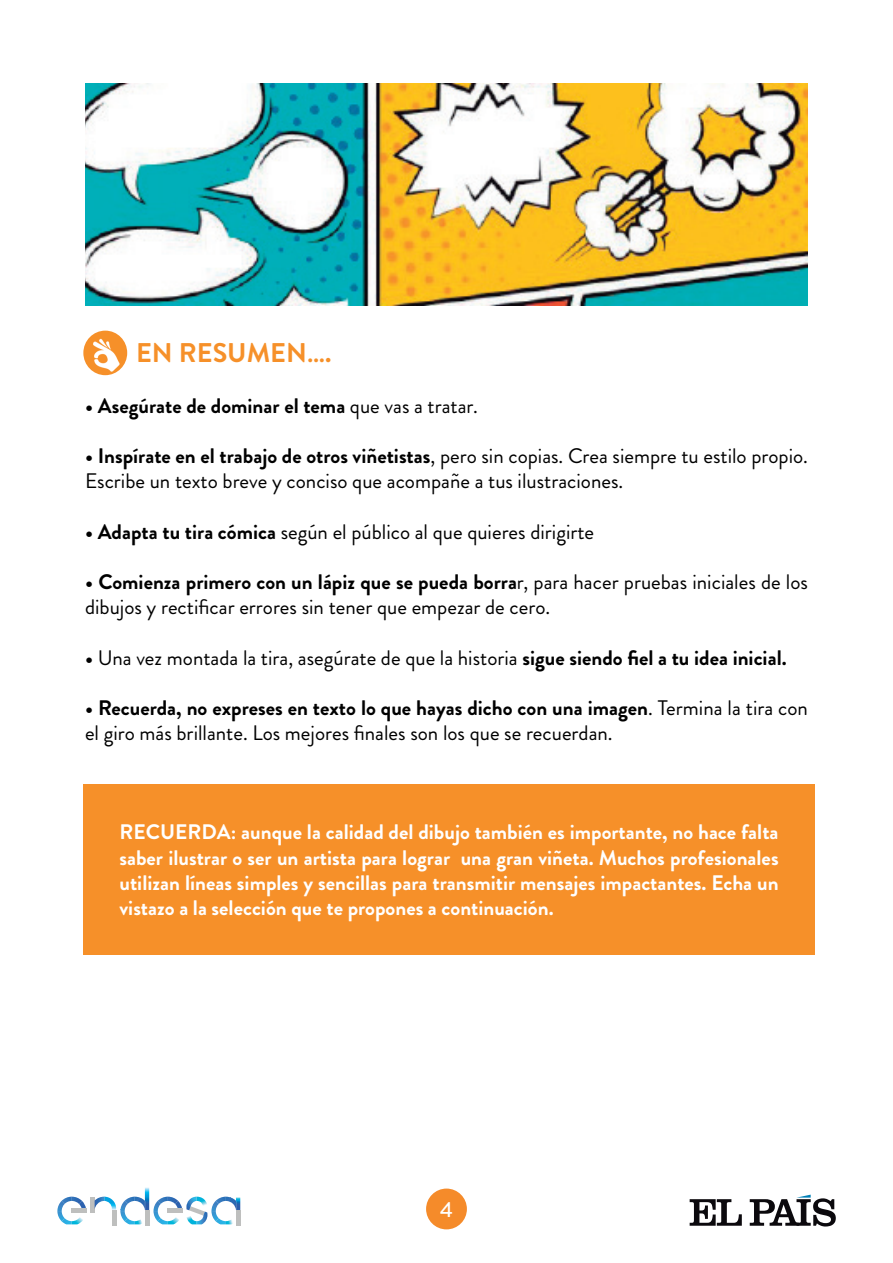
<style>
.page{position:relative;width:893px;height:1263px;background:#fff}
.page>*{position:absolute;margin:0;border:0;box-sizing:border-box;transform-origin:0 0}
.t1{font:700 27px "Brandon Grotesque";color:#f69029}
.t2{font:500 21.6px "Brandon Grotesque";color:#fff}
.t3{font:21px/25.2px "Brandon Grotesque";color:#000}
.t4{font:700 21px/25.2px "Brandon Grotesque";color:#fff;text-align:justify}
.t5{font:700 21px "Brandon Grotesque";color:#000}
.s1{font-weight:400}
.s2{font-weight:700}
</style>
<div class="page">
<svg style="left:690px;top:1199px;width:52px;height:27px"></svg>
<svg style="left:750px;top:1194px;width:86px;height:32px"></svg>
<div style="left:90px;top:1198px;width:5px;height:15px;background:#bebfbe"></div>
<hr style="left:112px;top:1210px;width:4px;height:15px;background:#bebfbe">
<hr style="left:236px;top:1210px;width:4px;height:15px;background:#bebfbe">
<svg style="left:57px;top:1197px;width:29px;height:27px"></svg>
<div style="left:71px;top:1208px;width:15px;height:5px;background:#bebfbe"></div>
<svg style="left:153px;top:1197px;width:87px;height:27px"></svg>
<div style="left:167px;top:1208px;width:15px;height:5px;background:#bebfbe"></div>
<hr style="left:145px;top:1210px;width:4px;height:15px;background:#bebfbe">
<img style="left:145px;top:1187px;width:4px;height:23px">
<svg style="left:95px;top:1197px;width:51px;height:27px"></svg>
<div style="left:426px;top:1188px;width:41px;height:41px;background:#f58b2a;border-radius:50%"></div>
<img style="left:85px;top:84px;width:723px;height:221px">
<div style="left:83px;top:331px;width:44px;height:44px;background:#f69029;border-radius:50%"></div>
<img style="left:86px;top:337px;width:38px;height:36px">
<div style="left:83px;top:784px;width:732px;height:171px;background:#f69029"></div>
<p class="t1" style="left:136px;top:334px;width:197px">EN RESUMEN….</p>
<p class="t5" style="left:85px;top:391px;width:394px">• Asegúrate de dominar el tema <span class="s1">que vas a tratar.</span></p>
<p class="t3" style="left:85px;top:444px;width:724px"><span class="s2">• Inspírate en el trabajo de otros viñetistas</span>, pero sin copias. Crea siempre tu estilo propio.<br>Escribe un texto breve y conciso que acompañe a tus ilustraciones.</p>
<p class="t3" style="left:85px;top:519px;width:511px"><span class="s2">• Adapta tu tira cómica</span> según el público al que quieres dirigirte</p>
<p class="t3" style="left:85px;top:570px;width:724px"><span class="s2">• Comienza primero con un lápiz que se pueda borra</span>r, para hacer pruebas iniciales de los dibujos y rectificar errores sin tener que empezar de cero.</p>
<p class="t3" style="left:85px;top:645px;width:703px"><span class="s2">•</span> Una vez montada la tira, asegúrate de que la historia <span class="s2">sigue siendo fiel a tu idea inicial.</span></p>
<p class="t3" style="left:85px;top:696px;width:724px"><span class="s2">• Recuerda, no expreses en texto lo que hayas dicho con una imagen</span>. Termina la tira con el giro más brillante. Los mejores finales son los que se recuerdan.</p>
<p class="t4" style="left:119px;top:820px;width:661px">RECUERDA: aunque la calidad del dibujo también es importante, no hace falta saber ilustrar o ser un artista para lograr una gran viñeta. Muchos profesionales utilizan líneas simples y sencillas para transmitir mensajes impactantes. Echa un vistazo a la selección que te propones a continuación.</p>
<p class="t2" style="left:440px;top:1194px;width:14px">4</p>
</div>
